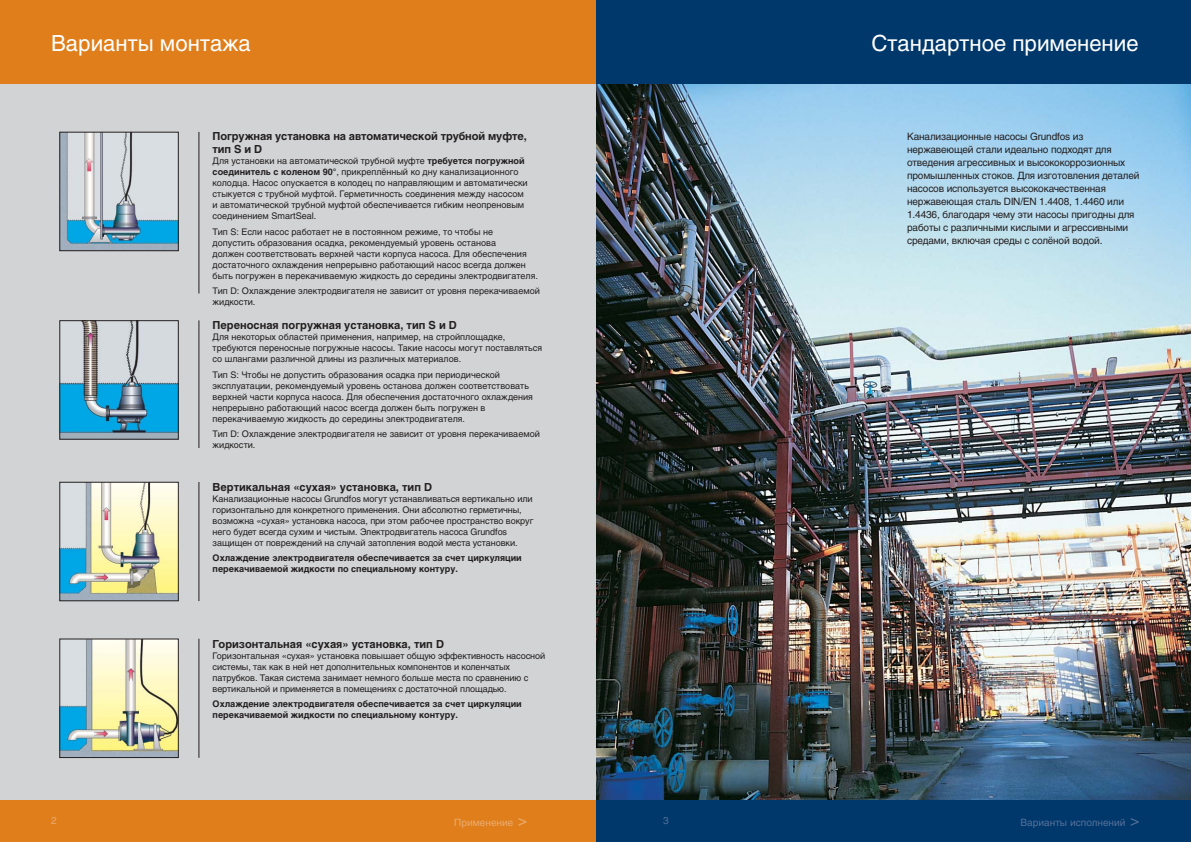
<style>
.page{position:relative;width:1191px;height:842px;background:#fff}
.page>*{position:absolute;margin:0;border:0;box-sizing:border-box;transform-origin:0 0}
.t1{font:22px "Helios";color:#fff}
.t2{font:700 11px/13px "Helios";color:#231f20}
.t3{font:10px/13px "Helios";letter-spacing:-.015em;color:#231f20}
.t4{font:10px "Helios";color:#546f99}
.t5{font:10px "Helios";color:#ecab6d}
.t6{font:9px/11px "Helios";color:#231f20}
.t7{font:700 9px/11px "Helios";color:#231f20}
.s1{font-weight:700}
.s2{font-size:16px}
</style>
<div class="page">
<div style="left:595px;top:0;width:596px;height:84px;background:#00386b"></div>
<div style="left:595px;top:800px;width:596px;height:42px;background:#00386b"></div>
<img style="left:595px;top:84px;width:596px;height:716px">
<div style="left:0;top:0;width:595px;height:84px;background:#df7e1b"></div>
<div style="left:0;top:800px;width:595px;height:42px;background:#df7e1b"></div>
<div style="left:0;top:84px;width:595px;height:716px;background:#d1d3d4"></div>
<img style="left:62px;top:134px;width:115px;height:115px">
<div style="left:60px;top:132px;width:119px;height:119px;border:1px solid #231f20"></div>
<img style="left:62px;top:322px;width:115px;height:115px">
<div style="left:60px;top:320px;width:119px;height:119px;border:1px solid #231f20"></div>
<img style="left:62px;top:484px;width:115px;height:115px">
<div style="left:60px;top:482px;width:119px;height:119px;border:1px solid #231f20"></div>
<img style="left:62px;top:641px;width:115px;height:115px">
<div style="left:60px;top:639px;width:119px;height:119px;border:1px solid #231f20"></div>
<hr style="left:198px;top:132px;width:1px;height:161px;background:#231f20">
<hr style="left:198px;top:320px;width:1px;height:128px;background:#231f20">
<hr style="left:198px;top:482px;width:1px;height:119px;background:#231f20">
<hr style="left:198px;top:639px;width:1px;height:119px;background:#231f20">
<h1 class="t1" style="left:51px;top:34px;width:201px">Варианты монтажа</h1>
<p class="t2" style="left:213px;top:131px;width:316px">Погружная установка на автоматической трубной муфте, тип S и D</p>
<p class="t6" style="left:213px;top:157px;width:317px">Для установки на автоматической трубной муфте <span class="s1">требуется погружной соединитель с коленом 90°</span>, прикреплённый ко дну канализационного колодца. Насос опускается в колодец по направляющим и автоматически стыкуется с трубной муфтой. Герметичность соединения между насосом и автоматической трубной муфтой обеспечивается гибким неопреновым соединением SmartSeal.</p>
<p class="t6" style="left:213px;top:227px;width:327px">Тип S: Если насос работает не в постоянном режиме, то чтобы не<br>допустить образования осадка, рекомендуемый уровень останова<br>должен соответствовать верхней части корпуса насоса. Для обеспечения достаточного охлаждения непрерывно работающий насос всегда должен быть погружен в перекачиваемую жидкость до середины электродвигателя.</p>
<p class="t6" style="left:213px;top:286px;width:329px">Тип D: Охлаждение электродвигателя не зависит от уровня перекачиваемой жидкости.</p>
<p class="t2" style="left:213px;top:320px;width:246px">Переносная погружная установка, тип S и D</p>
<p class="t6" style="left:213px;top:333px;width:331px">Для некоторых областей применения, например, на стройплощадке, требуются переносные погружные насосы. Такие насосы могут поставляться со шлангами различной длины из различных материалов.</p>
<p class="t6" style="left:213px;top:370px;width:322px">Тип S: Чтобы не допустить образования осадка при периодической эксплуатации, рекомендуемый уровень останова должен соответствовать верхней части корпуса насоса. Для обеспечения достаточного охлаждения непрерывно работающий насос всегда должен быть погружен в перекачиваемую жидкость до середины электродвигателя.</p>
<p class="t6" style="left:213px;top:429px;width:329px">Тип D: Охлаждение электродвигателя не зависит от уровня перекачиваемой жидкости.</p>
<p class="t2" style="left:213px;top:482px;width:221px">Вертикальная «сухая» установка, тип D</p>
<p class="t6" style="left:213px;top:494px;width:322px">Канализационные насосы Grundfos могут устанавливаться вертикально или горизонтально для конкретного применения. Они абсолютно герметичны, возможна «сухая» установка насоса, при этом рабочее пространство вокруг него будет всегда сухим и чистым. Электродвигатель насоса Grundfos защищен от повреждений на случай затопления водой места установки.</p>
<p class="t7" style="left:213px;top:553px;width:311px">Охлаждение электродвигателя обеспечивается за счет циркуляции перекачиваемой жидкости по специальному контуру.</p>
<p class="t2" style="left:213px;top:638px;width:233px">Горизонтальная «сухая» установка, тип D</p>
<p class="t6" style="left:213px;top:651px;width:334px">Горизонтальная «сухая» установка повышает общую эффективность насосной системы, так как в ней нет дополнительных компонентов и коленчатых патрубков. Такая система занимает немного больше места по сравнению с вертикальной и применяется в помещениях с достаточной площадью.</p>
<p class="t7" style="left:213px;top:699px;width:311px">Охлаждение электродвигателя обеспечивается за счет циркуляции перекачиваемой жидкости по специальному контуру.</p>
<p class="t5" style="left:51px;top:817px;width:7px">2</p>
<p class="t5" style="left:454px;top:819px;width:74px">Применение <span class="s2">&gt;</span></p>
<h1 class="t1" style="left:872px;top:34px;width:269px">Стандартное применение</h1>
<p class="t3" style="left:907px;top:131px;width:234px">Канализационные насосы Grundfos из нержавеющей стали идеально подходят для отведения агрессивных и высококоррозионных промышленных стоков. Для изготовления деталей насосов используется высококачественная нержавеющая сталь DIN/EN 1.4408, 1.4460 или 1.4436, благодаря чему эти насосы пригодны для работы с различными кислыми и агрессивными средами, включая среды с солёной водой.</p>
<p class="t4" style="left:663px;top:817px;width:7px">3</p>
<p class="t4" style="left:1021px;top:819px;width:121px">Варианты исполнений <span class="s2">&gt;</span></p>
</div>
